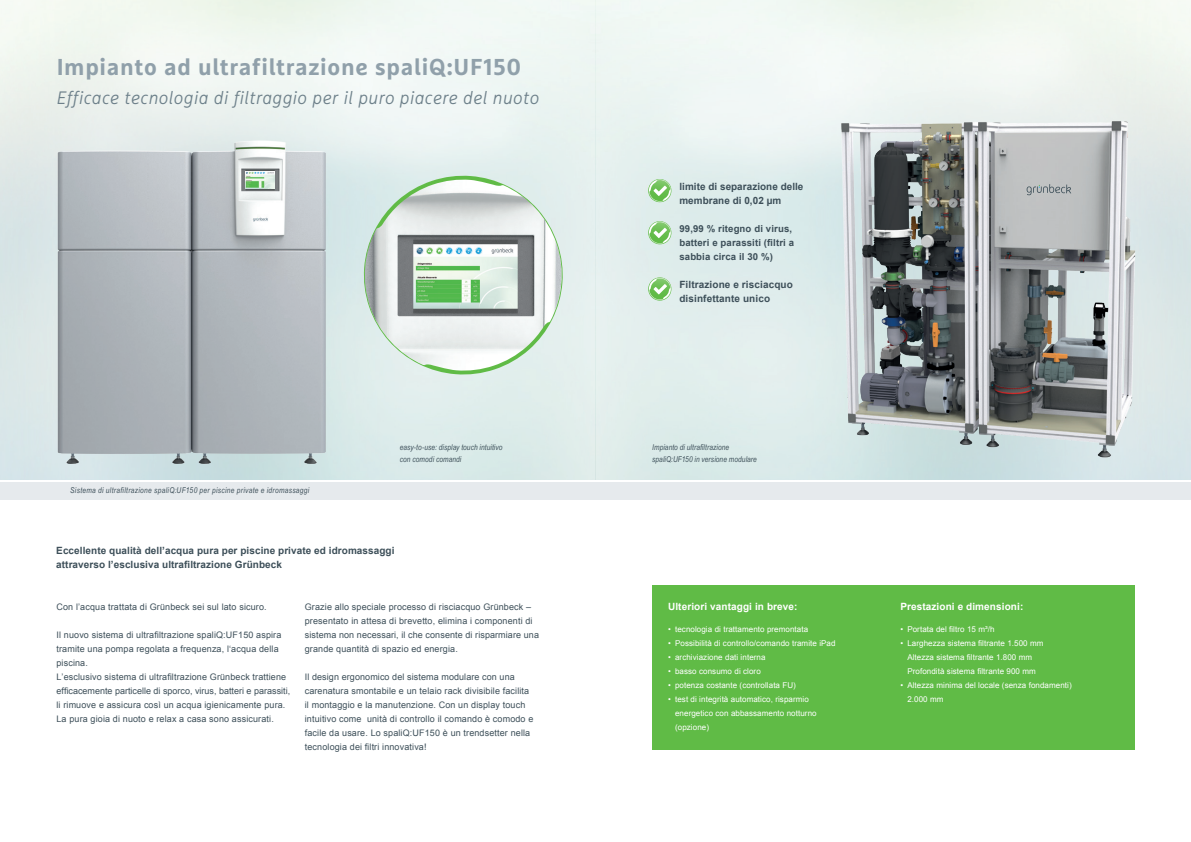
<style>
.page{position:relative;width:1191px;height:842px;background:#fff}
.page>*{position:absolute;margin:0;border:0;box-sizing:border-box;transform-origin:0 0}
.t1{font:700 23px "Marselis Pro";letter-spacing:.03em;color:#90a0aa}
.t2{font:italic 300 18px "Marselis Pro";letter-spacing:.03em;color:#6d808a}
.t3{font:700 10px/14px "Arial";letter-spacing:.005em;color:#3d4f59}
.t4{font:700 10px "Arial";letter-spacing:.01em;color:#fff}
.t5{font:700 9.6px/14px "Arial";letter-spacing:.01em;color:#3d4f59}
.t6{font:9px/14px "Arial";letter-spacing:.015em;color:#3d4f59}
.t7{font:8px/14px "Arial";letter-spacing:.01em;color:#fff}
.t8{font:italic 8px/12px "Arial Narrow";letter-spacing:.015em;color:#3d4f59}
.t9{font:italic 8px "Arial Narrow";letter-spacing:.04em;color:#3d4f59}
</style>
<div class="page">
<div style="left:0;top:0;width:595px;height:480px;background:linear-gradient(to bottom,#eff5f1,#d6e6e7)"></div>
<div style="left:0;top:482px;width:1191px;height:17px;background:#e6eaed"></div>
<img style="left:799px;top:88px;width:360px;height:392px">
<svg style="left:1026px;top:184px;width:45px;height:11px"></svg>
<img style="left:55px;top:126px;width:275px;height:351px">
<img style="left:245px;top:171px;width:29px;height:18px">
<div style="left:652px;top:586px;width:482px;height:164px;background:#60bb46"></div>
<svg style="left:647px;top:178px;width:25px;height:25px"></svg>
<svg style="left:647px;top:220px;width:25px;height:25px"></svg>
<svg style="left:647px;top:276px;width:25px;height:25px"></svg>
<svg style="left:361px;top:175px;width:204px;height:200px"></svg>
<h1 class="t1" style="left:57px;top:52px;width:465px">Impianto ad ultrafiltrazione spaliQ:UF150</h1>
<h2 class="t2" style="left:57px;top:87px;width:484px">Efficace tecnologia di filtraggio per il puro piacere del nuoto</h2>
<p class="t9" style="left:70px;top:485px;width:241px">Sistema di ultrafiltrazione spaliQ:UF150 per piscine private e idromassaggi</p>
<p class="t8" style="left:400px;top:441px;width:104px">easy-to-use: display touch intuitivo con comodi comandi</p>
<p class="t3" style="left:56px;top:544px;width:340px">Eccellente qualità dellʼacqua pura per piscine private ed idromassaggi attraverso lʼesclusiva ultrafiltrazione Grünbeck</p>
<p class="t6" style="left:56px;top:600px;width:212px">Con lʼacqua trattata di Grünbeck sei sul lato sicuro.</p>
<p class="t6" style="left:56px;top:628px;width:235px">Il nuovo sistema di ultrafiltrazione spaliQ:UF150 aspira tramite una pompa regolata a frequenza, l‘acqua della piscina.<br>Lʼesclusivo sistema di ultrafiltrazione Grünbeck trattiene efficacemente particelle di sporco, virus, batteri e parassiti, li rimuove e assicura così un acqua igienicamente pura.<br>La pura gioia di nuoto e relax a casa sono assicurati.</p>
<p class="t6" style="left:305px;top:600px;width:236px">Grazie allo speciale processo di risciacquo Grünbeck – presentato in attesa di brevetto, elimina i componenti di sistema non necessari, il che consente di risparmiare una grande quantità di spazio ed energia.</p>
<p class="t6" style="left:305px;top:670px;width:230px">Il design ergonomico del sistema modulare con una carenatura smontabile e un telaio rack divisibile facilita il montaggio e la manutenzione. Con un display touch intuitivo come unità di controllo il comando è comodo e facile da usare. Lo spaliQ:UF150 è un trendsetter nella tecnologia dei filtri innovativa!</p>
<p class="t3" style="left:679px;top:180px;width:125px">limite di separazione delle membrane di 0,02 µm</p>
<p class="t5" style="left:679px;top:222px;width:116px">99,99 % ritegno di virus, batteri e parassiti (filtri a sabbia circa il 30 %)</p>
<p class="t3" style="left:679px;top:278px;width:115px">Filtrazione e risciacquo disinfettante unico</p>
<p class="t8" style="left:652px;top:441px;width:106px">Impianto di ultrafiltrazione spaliQ:UF150 in versione modulare</p>
<p class="t4" style="left:668px;top:599px;width:131px">Ulteriori vantaggi in breve:</p>
<p class="t7" style="left:668px;top:622px;width:142px">• tecnologia di trattamento premontata</p>
<p class="t7" style="left:668px;top:636px;width:169px">• Possibilità di controllo/comando tramite iPad</p>
<p class="t7" style="left:668px;top:650px;width:99px">• archiviazione dati interna</p>
<p class="t7" style="left:668px;top:664px;width:94px">• basso consumo di cloro</p>
<p class="t7" style="left:668px;top:678px;width:129px">• potenza costante (controllata FU)</p>
<p class="t7" style="left:675px;top:692px;width:143px;text-indent:-7px">• test di integrità automatico, risparmio energetico con abbassamento notturno (opzione)</p>
<p class="t4" style="left:900px;top:599px;width:124px">Prestazioni e dimensioni:</p>
<p class="t7" style="left:900px;top:622px;width:96px">• Portata del filtro 15 m³/h</p>
<p class="t7" style="left:900px;top:636px;width:145px;text-align:center">• Larghezza sistema filtrante 1.500 mm<br>Altezza sistema filtrante 1.800 mm<br>Profondità sistema filtrante 900 mm</p>
<p class="t7" style="left:907px;top:678px;width:166px;text-indent:-7px">• Altezza minima del locale (senza fondamenti)<br>2.000 mm</p>
</div>
